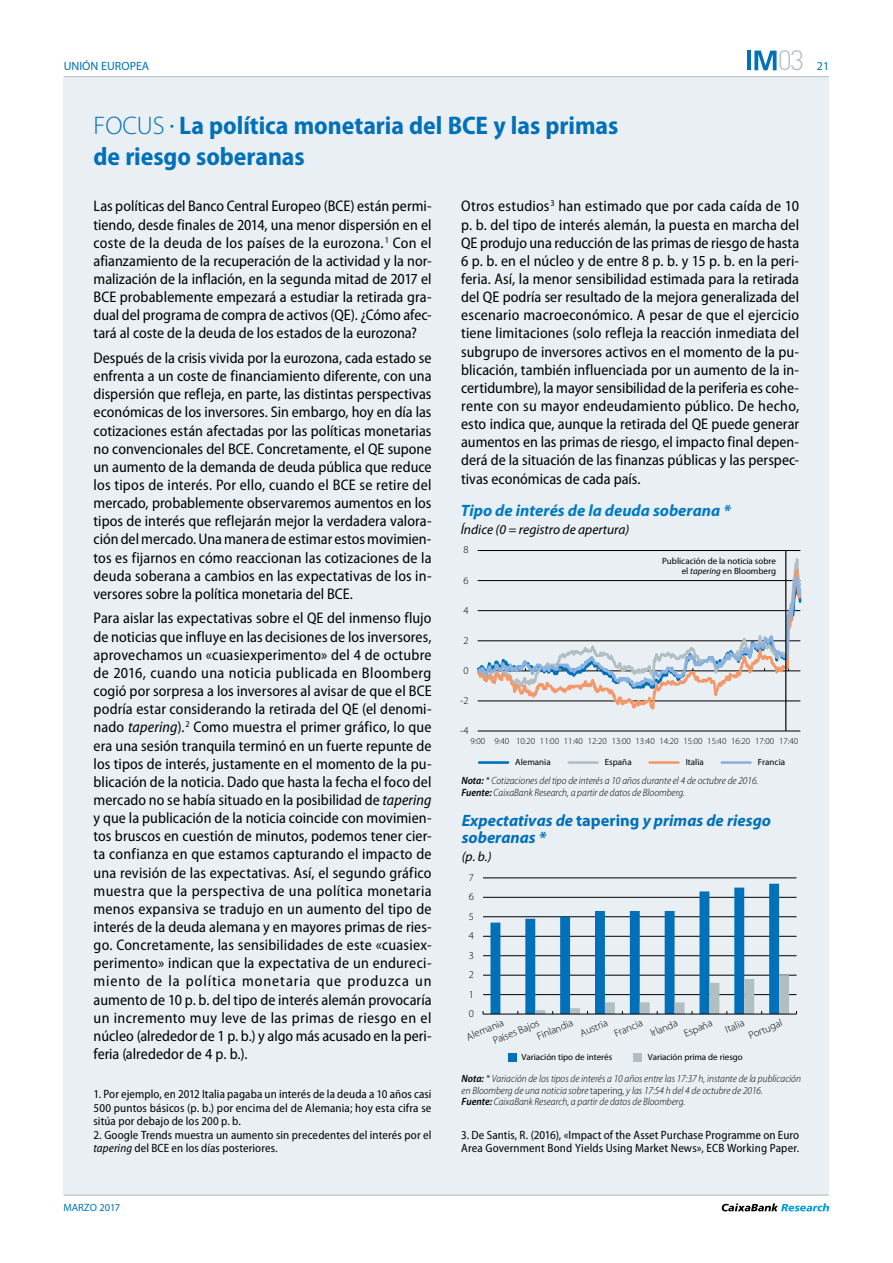
<style>
.page{position:relative;width:893px;height:1263px;background:#fff}
.page>*{position:absolute;margin:0;border:0;box-sizing:border-box;transform-origin:0 0}
.t1{font:300 27.6px "DIN Pro";color:#b2bdc2}
.t2{font:700 semi-condensed 25.5px/30.6px "Myriad Pro";letter-spacing:-.005em;color:#0070ba}
.t3{font:italic 700 16.5px/16.5px "Myriad Pro";color:#0070b9}
.t4{font:italic 700 16.5px "Myriad Pro";color:#007ac2}
.t5{font:semi-condensed 15.3px/18.1px "Myriad Pro";color:#000;text-align:justify}
.t6{font:italic 13.5px "Myriad Pro";color:#000}
.t7{font:semi-condensed 12px/13.5px "Myriad Pro";letter-spacing:.01em;color:#000}
.t8{font:12px "Myriad Pro";color:#0070ba}
.t9{font:italic 300 semi-condensed 10.5px/11.9px "Myriad Pro";color:#000}
.t10{font:300 10.5px/14.4px "Myriad Pro";color:#000}
.t11{font:10.5px "Myriad Pro";color:#0070ba}
.t12{font:9px/10.2px "Myriad Pro";color:#000;text-align:right}
.t13{font:300 9px "Myriad Pro";color:#000}
.s1{font-weight:300;font-stretch:normal}
.s2{font-style:italic}
.s3{font-weight:600}
.s4{font-style:normal}
</style>
<div class="page">
<svg style="left:722px;top:1203px;width:107px;height:8px"></svg>
<svg style="left:754px;top:51px;width:22px;height:19px"></svg>
<hr style="left:747px;top:51px;width:4px;height:19px;background:#0070ba">
<div style="left:64px;top:77px;width:765px;height:1118px;background:#e9eff3"></div>
<hr style="left:64px;top:1195px;width:765px;height:1px;background:#b2bdc2">
<hr style="left:64px;top:76px;width:765px;height:1px;background:#b2bdc2">
<hr style="left:478px;top:731px;width:322px;height:1px;background:#000">
<svg style="left:477px;top:550px;width:325px;height:169px"></svg>
<hr style="left:479px;top:761px;width:29px;height:3px;background:#0070b9">
<hr style="left:569px;top:761px;width:28px;height:3px;background:#b1bec2">
<hr style="left:650px;top:761px;width:28px;height:3px;background:#f49869">
<hr style="left:722px;top:761px;width:28px;height:3px;background:#8bb2df">
<hr style="left:785px;top:551px;width:1px;height:179px;background:#000">
<hr style="left:483px;top:994px;width:313px;height:1px;background:#000">
<hr style="left:483px;top:975px;width:313px;height:1px;background:#000">
<hr style="left:483px;top:955px;width:313px;height:1px;background:#000">
<hr style="left:483px;top:936px;width:313px;height:1px;background:#000">
<hr style="left:483px;top:916px;width:313px;height:1px;background:#000">
<hr style="left:483px;top:897px;width:313px;height:1px;background:#000">
<hr style="left:483px;top:878px;width:313px;height:1px;background:#000">
<hr style="left:483px;top:1014px;width:313px;height:1px;background:#000">
<svg style="left:490px;top:884px;width:299px;height:130px"></svg>
<div style="left:509px;top:1053px;width:8px;height:8px;background:#0070b9"></div>
<div style="left:634px;top:1053px;width:8px;height:8px;background:#b1bec2"></div>
<p class="t8" style="left:64px;top:59px;width:87px">UNIÓN EUROPEA</p>
<h1 class="t1" style="left:778px;top:42px;width:28px">03</h1>
<p class="t8" style="left:817px;top:60px;width:14px">21</p>
<h2 class="t2" style="left:94px;top:110px;width:526px"><span class="s1">FOCUS</span> <sup>•</sup> La política monetaria del BCE y las primas de riesgo soberanas</h2>
<p class="t5" style="left:94px;top:198px;width:340px">Las políticas del Banco Central Europeo (BCE) están permi&shy;tiendo, desde finales de 2014, una menor dispersión en el coste de la deuda de los países de la eurozona.<sup>1</sup> Con el afianzamiento de la recuperación de la actividad y la nor&shy;malización de la inflación, en la segunda mitad de 2017 el BCE probablemente empezará a estudiar la retirada gra&shy;dual del programa de compra de activos (QE). ¿Cómo afec&shy;tará al coste de la deuda de los estados de la eurozona?</p>
<p class="t5" style="left:94px;top:349px;width:340px">Después de la crisis vivida por la eurozona, cada estado se enfrenta a un coste de financiamiento diferente, con una dispersión que refleja, en parte, las distintas perspectivas económicas de los inversores. Sin embargo, hoy en día las cotizaciones están afectadas por las políticas monetarias no convencionales del BCE. Concretamente, el QE supone un aumento de la demanda de deuda pública que reduce los tipos de interés. Por ello, cuando el BCE se retire del mercado, probablemente observaremos aumentos en los tipos de interés que reflejarán mejor la verdadera valora&shy;ción del mercado. Una manera de estimar estos movimien&shy;tos es fijarnos en cómo reaccionan las cotizaciones de la deuda soberana a cambios en las expectativas de los in&shy;versores sobre la política monetaria del BCE.</p>
<p class="t5" style="left:94px;top:609px;width:340px">Para aislar las expectativas sobre el QE del inmenso flujo de noticias que influye en las decisiones de los inversores, aprovechamos un «cuasiexperimento» del 4 de octubre de 2016, cuando una noticia publicada en Bloomberg cogió por sorpresa a los inversores al avisar de que el BCE podría estar considerando la retirada del QE (el denomi&shy;nado <span class="s2">tapering</span>).<sup>2</sup> Como muestra el primer gráfico, lo que era una sesión tranquila terminó en un fuerte repunte de los tipos de interés, justamente en el momento de la pu&shy;blicación de la noticia. Dado que hasta la fecha el foco del mercado no se había situado en la posibilidad de <span class="s2">tapering </span>y que la publicación de la noticia coincide con movimien&shy;tos bruscos en cuestión de minutos, podemos tener cier&shy;ta confianza en que estamos capturando el impacto de una revisión de las expectativas. Así, el segundo gráfico muestra que la perspectiva de una política monetaria menos expansiva se tradujo en un aumento del tipo de interés de la deuda alemana y en mayores primas de ries&shy;go. Concretamente, las sensibilidades de este «cuasiex&shy;perimento» indican que la expectativa de un endureci&shy;miento de la política monetaria que produzca un aumento de 10 p. b. del tipo de interés alemán provocaría un incremento muy leve de las primas de riesgo en el núcleo (alrededor de 1 p. b.) y algo más acusado en la peri&shy;feria (alrededor de 4 p. b.).</p>
<p class="t5" style="left:461px;top:198px;width:340px">Otros estudios<sup>3</sup> han estimado que por cada caída de 10 p. b. del tipo de interés alemán, la puesta en marcha del QE produjo una reducción de las primas de riesgo de hasta 6 p. b. en el núcleo y de entre 8 p. b. y 15 p. b. en la peri&shy;feria. Así, la menor sensibilidad estimada para la retirada del QE podría ser resultado de la mejora generalizada del escenario macroeconómico. A pesar de que el ejercicio tiene limitaciones (solo refleja la reacción inmediata del subgrupo de inversores activos en el momento de la pu&shy;blicación, también influenciada por un aumento de la in&shy;certidumbre), la mayor sensibilidad de la periferia es cohe&shy;rente con su mayor endeudamiento público. De hecho, esto indica que, aunque la retirada del QE puede generar aumentos en las primas de riesgo, el impacto final depen&shy;derá de la situación de las finanzas públicas y las perspec&shy;tivas económicas de cada país.</p>
<p class="t4" style="left:461px;top:501px;width:271px">Tipo de interés de la deuda soberana *</p>
<p class="t6" style="left:461px;top:522px;width:170px">Índice (0 = registro de apertura)</p>
<p class="t10" style="left:463px;top:543px;width:7px">8</p>
<p class="t12" style="left:662px;top:556px;width:115px">Publicación de la noticia sobre el <span class="s2">tapering</span> en Bloomberg</p>
<p class="t10" style="left:463px;top:573px;width:7px">6</p>
<p class="t10" style="left:463px;top:603px;width:7px">4</p>
<p class="t10" style="left:463px;top:633px;width:7px">2</p>
<p class="t10" style="left:463px;top:663px;width:7px">0</p>
<p class="t10" style="left:460px;top:693px;width:10px">-2</p>
<p class="t10" style="left:460px;top:723px;width:10px">-4</p>
<p class="t13" style="left:470px;top:736px;width:329px">9:00 9:40 10:20 11:00 11:40 12:20 13:00 13:40 14:20 15:00 15:40 16:20 17:00 17:40</p>
<p class="t12" style="left:515px;top:757px;width:37px">Alemania</p>
<p class="t12" style="left:605px;top:757px;width:28px">España</p>
<p class="t12" style="left:686px;top:757px;width:20px">Italia</p>
<p class="t12" style="left:758px;top:757px;width:29px">Francia</p>
<p class="t9" style="left:461px;top:774px;width:298px"><span class="s3">Nota:</span> * Cotizaciones del tipo de interés a 10 años durante el 4 de octubre de 2016.<br><span class="s3">Fuente:</span> CaixaBank Research, a partir de datos de Bloomberg.</p>
<p class="t3" style="left:462px;top:813px;width:311px">Expectativas de <span class="s4">tapering</span> y primas de riesgo soberanas *</p>
<p class="t6" style="left:462px;top:848px;width:31px">(p. b.)</p>
<p class="t10" style="left:469px;top:870px;width:7px">7</p>
<p class="t10" style="left:469px;top:890px;width:7px">6</p>
<p class="t10" style="left:469px;top:909px;width:7px">5</p>
<p class="t10" style="left:469px;top:929px;width:7px">4</p>
<p class="t10" style="left:469px;top:948px;width:7px">3</p>
<p class="t10" style="left:469px;top:967px;width:7px">2</p>
<p class="t10" style="left:469px;top:987px;width:7px">1</p>
<p class="t10" style="left:469px;top:1006px;width:7px">0</p>
<p class="t10" style="left:535px;top:1030px;width:39px;rotate:-22deg">Finlandia</p>
<p class="t10" style="left:578px;top:1027px;width:30px;rotate:-22deg">Austria</p>
<p class="t10" style="left:612px;top:1027px;width:31px;rotate:-22deg">Francia</p>
<p class="t10" style="left:648px;top:1027px;width:30px;rotate:-22deg">Irlanda</p>
<p class="t10" style="left:682px;top:1027px;width:31px;rotate:-22deg">España</p>
<p class="t10" style="left:741px;top:1016px;width:37px;text-indent:-19px;rotate:-22deg">Italia<br>Portugal</p>
<p class="t10" style="left:491px;top:1034px;width:50px;rotate:-22deg">Países Bajos</p>
<p class="t10" style="left:464px;top:1031px;width:41px;rotate:-22deg">Alemania</p>
<p class="t12" style="left:521px;top:1052px;width:92px">Variación tipo de interés</p>
<p class="t12" style="left:648px;top:1052px;width:97px">Variación prima de riesgo</p>
<p class="t9" style="left:462px;top:1072px;width:341px"><span class="s3">Nota:</span> * Variación de los tipos de interés a 10 años entre las 17:37 h, instante de la publicación en Bloomberg de una noticia sobre <span class="s4">tapering</span>, y las 17:54 h del 4 de octubre de 2016.<br><span class="s3">Fuente:</span> CaixaBank Research, a partir de datos de Bloomberg.</p>
<p class="t7" style="left:94px;top:1088px;width:340px;text-align:justify">1. Por ejemplo, en 2012 Italia pagaba un interés de la deuda a 10 años casi 500 puntos básicos (p. b.) por encima del de Alemania; hoy esta cifra se sitúa por debajo de los 200 p. b.</p>
<p class="t7" style="left:94px;top:1128px;width:339px">2. Google Trends muestra un aumento sin precedentes del interés por el <span class="s2">tapering</span> del BCE en los días posteriores.</p>
<p class="t7" style="left:461px;top:1128px;width:340px">3. De Santis, R. (2016), «Impact of the Asset Purchase Programme on Euro<br>Area Government Bond Yields Using Market News», ECB Working Paper.</p>
<p class="t11" style="left:63px;top:1202px;width:58px">MARZO 2017</p>
</div>
